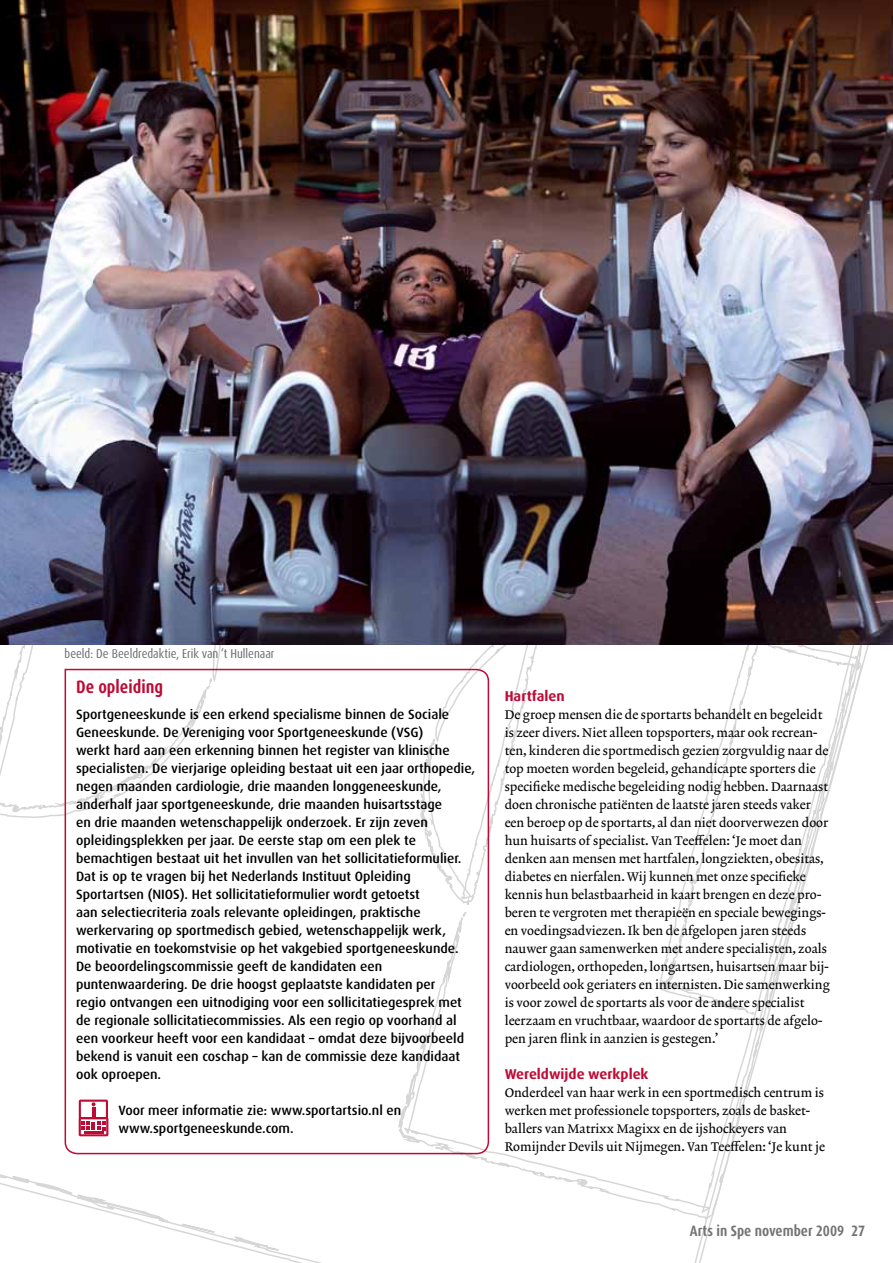
<style>
.page{position:relative;width:893px;height:1263px;background:#fff}
.page>*{position:absolute;margin:0;border:0;box-sizing:border-box;transform-origin:0 0}
.t1{font:700 condensed 18px "Dax Pro";color:#be0b35}
.t2{font:700 condensed 15px "Dax Pro";color:#757371}
.t3{font:700 14.25px "Dax Pro";color:#be0b35}
.t4{font:500 13.5px/18px "Dax Pro";color:#000}
.t5{font:12.75px/18px "Lexicon No 2 Roman A";color:#000}
.t6{font:condensed 12.75px "Dax Pro";color:#68676c}
</style>
<div class="page">
<svg style="left:234px;top:1237px;width:72px;height:22px"></svg>
<svg style="left:180px;top:1223px;width:35px;height:11px"></svg>
<svg style="left:76px;top:1194px;width:27px;height:8px"></svg>
<svg style="left:376px;top:644px;width:517px;height:577px"></svg>
<svg style="left:863px;top:649px;width:2px;height:22px"></svg>
<svg style="left:381px;top:644px;width:176px;height:577px"></svg>
<svg style="left:500px;top:780px;width:5px;height:6px"></svg>
<svg style="left:522px;top:695px;width:6px;height:9px"></svg>
<svg style="left:0;top:644px;width:169px;height:174px"></svg>
<svg style="left:0;top:726px;width:3px;height:13px"></svg>
<svg style="left:650px;top:644px;width:213px;height:378px"></svg>
<svg style="left:745px;top:1009px;width:12px;height:5px"></svg>
<svg style="left:666px;top:980px;width:34px;height:13px"></svg>
<svg style="left:676px;top:936px;width:13px;height:18px"></svg>
<svg style="left:748px;top:670px;width:4px;height:7px"></svg>
<svg style="left:835px;top:662px;width:12px;height:6px"></svg>
<svg style="left:64px;top:668px;width:426px;height:487px"></svg>
<svg style="left:79px;top:1099px;width:29px;height:37px"></svg>
<img style="left:0;top:0;width:893px;height:644px">
<p class="t6" style="left:65px;top:645px;width:212px">beeld: De Beeldredaktie, Erik van ‘t Hullenaar</p>
<h1 class="t1" style="left:76px;top:675px;width:89px">De opleiding</h1>
<p class="t4" style="left:76px;top:705px;width:401px">Sportgeneeskunde is een erkend specialisme binnen de Sociale Geneeskunde. De Vereniging voor Sportgeneeskunde (VSG)<br>werkt hard aan een erkenning binnen het register van klinische specialisten. De vierjarige opleiding bestaat uit een jaar orthopedie, negen maanden cardiologie, drie maanden longgeneeskunde, anderhalf jaar sportgeneeskunde, drie maanden huisartsstage<br>en drie maanden wetenschappelijk onderzoek. Er zijn zeven opleidingsplekken per jaar. De eerste stap om een plek te bemachtigen bestaat uit het invullen van het sollicitatieformulier.<br>Dat is op te vragen bij het Nederlands Instituut Opleiding Sportartsen (NIOS). Het sollicitatieformulier wordt getoetst<br>aan selectiecriteria zoals relevante opleidingen, praktische werkervaring op sportmedisch gebied, wetenschappelijk werk, motivatie en toekomstvisie op het vakgebied sportgeneeskunde.<br>De beoordelingscommissie geeft de kandidaten een puntenwaardering. De drie hoogst geplaatste kandidaten per<br>regio ontvangen een uitnodiging voor een sollicitatiegesprek met de regionale sollicitatiecommissies. Als een regio op voorhand al een voorkeur heeft voor een kandidaat – omdat deze bijvoorbeeld bekend is vanuit een coschap – kan de commissie deze kandidaat ook oproepen.</p>
<p class="t4" style="left:119px;top:1101px;width:284px">Voor meer informatie zie: www.sportartsio.nl en www.sportgeneeskunde.com.</p>
<p class="t3" style="left:505px;top:687px;width:61px">Hartfalen</p>
<p class="t5" style="left:505px;top:706px;width:327px">De groep mensen die de sportarts behandelt en begeleidt is zeer divers. Niet alleen topsporters, maar ook recrean&shy;ten, kinderen die sportmedisch gezien zorgvuldig naar de top moeten worden begeleid, gehandicapte sporters die specifieke medische begeleiding nodig hebben. Daarnaast doen chronische patiënten de laatste jaren steeds vaker een beroep op de sportarts, al dan niet doorverwezen door hun huisarts of specialist. Van Teeffelen: ‘Je moet dan denken aan mensen met hartfalen, longziekten, obesitas, diabetes en nierfalen. Wij kunnen met onze specifieke kennis hun belastbaarheid in kaart brengen en deze pro&shy;beren te vergroten met therapieën en speciale bewegings&shy;en voedingsadviezen. Ik ben de afgelopen jaren steeds nauwer gaan samenwerken met andere specialisten, zoals cardiologen, orthopeden, longartsen, huisartsen maar bij&shy;voorbeeld ook geriaters en internisten. Die samenwerking is voor zowel de sportarts als voor de andere specialist leerzaam en vruchtbaar, waardoor de sportarts de afgelo&shy;pen jaren flink in aanzien is gestegen.’</p>
<p class="t3" style="left:505px;top:1065px;width:145px">Wereldwijde werkplek</p>
<p class="t5" style="left:505px;top:1084px;width:322px">Onderdeel van haar werk in een sportmedisch centrum is werken met professionele topsporters, zoals de basket&shy;ballers van Matrixx Magixx en de ijshockeyers van Romijnder Devils uit Nijmegen. Van Teeffelen: ‘Je kunt je</p>
<p class="t2" style="left:690px;top:1221px;width:177px">Arts in Spe november 2009 27</p>
</div>
